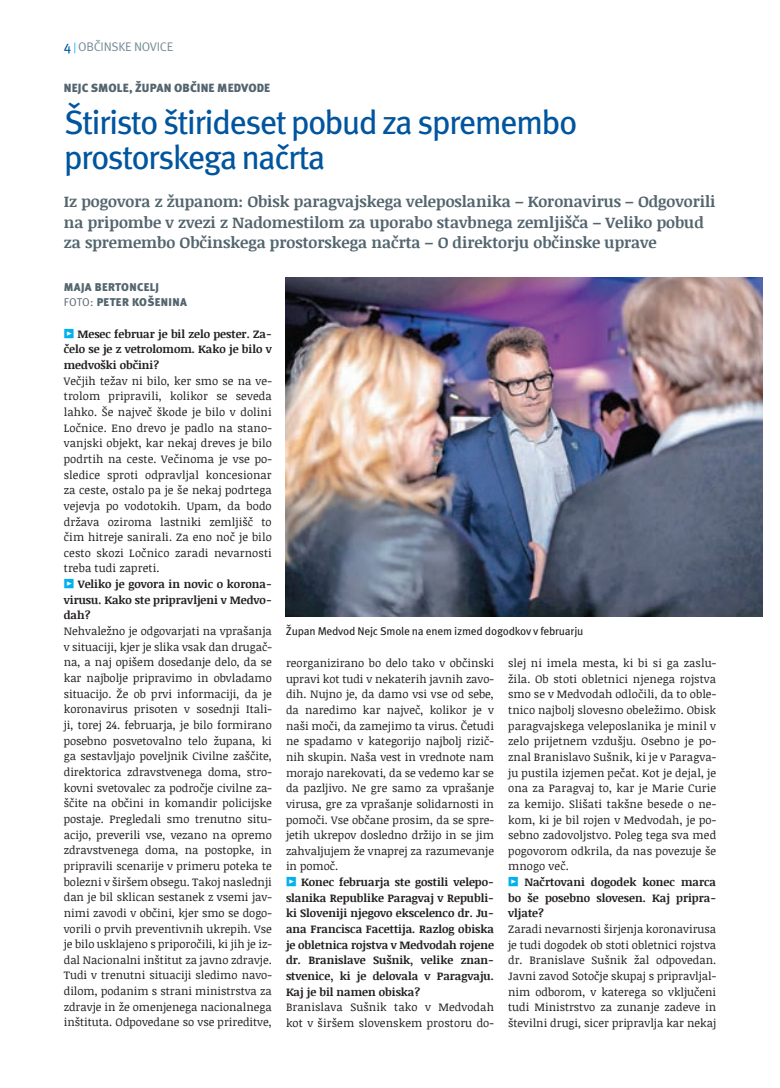
<style>
.page{position:relative;width:780px;height:1088px;background:#fff}
.page>*{position:absolute;margin:0;border:0;box-sizing:border-box;transform-origin:0 0}
.t1{font:33.75px/35px "Meta Pro";letter-spacing:-.05em;color:#01559e}
.t2{font:700 15.62px/20.6px "Noticia Text";color:#53656e}
.t3{font:12.5px "Meta Pro";letter-spacing:-.02em;color:#738a95}
.t4{font:900 11.88px "Meta Pro";letter-spacing:.01em;color:#53656e}
.t5{font:11.25px/15.6px "Noticia Text";letter-spacing:.01em;color:#231f20;text-align:justify}
.t6{font:700 11.25px/15.6px "Noticia Text";color:#231f20;text-align:justify}
.t7{font:11.25px "Meta Pro";letter-spacing:-.02em;color:#231f20}
.t8{font:900 11.25px/15.6px "Meta Pro";letter-spacing:.03em;color:#53656e}
.s1{font-size:13.75px;color:#01559e}
.s2{font-size:11.25px;color:#00b1ed}
.s3{font-weight:400}
.s4{font-family:"Meta Pro";font-weight:400;font-size:12.5px;color:#00b1ed}
</style>
<div class="page">
<img style="left:286px;top:277px;width:476px;height:340px">
<p class="t3" style="left:64px;top:39px;width:111px"><span class="s1">4</span> <span class="s2">|</span> OBČINSKE NOVICE</p>
<p class="t4" style="left:64px;top:80px;width:208px">NEJC SMOLE, ŽUPAN OBČINE MEDVODE</p>
<h1 class="t1" style="left:64px;top:105px;width:515px">Štiristo štirideset pobud za spremembo prostorskega načrta</h1>
<p class="t2" style="left:64px;top:190px;width:653px">Iz pogovora z županom: Obisk paragvajskega veleposlanika – Koronavirus – Odgovorili na pripombe v zvezi z Nadomestilom za uporabo stavbnega zemljišča – Veliko pobud za spremembo Občinskega prostorskega načrta – O direktorju občinske uprave</p>
<p class="t8" style="left:64px;top:279px;width:124px">MAJA BERTONCELJ<br><span class="s3">FOTO:</span> PETER KOŠENINA</p>
<p class="t6" style="left:64px;top:325px;width:209px"><span class="s4">•</span> Mesec februar je bil zelo pester. Za&shy;čelo se je z vetrolomom. Kako je bilo v medvoški občini?</p>
<p class="t5" style="left:64px;top:372px;width:209px">Večjih težav ni bilo, ker smo se na ve&shy;trolom pripravili, kolikor se seveda lahko. Še največ škode je bilo v dolini Ločnice. Eno drevo je padlo na stano&shy;vanjski objekt, kar nekaj dreves je bilo podrtih na ceste. Večinoma je vse po&shy;sledice sproti odpravljal koncesionar za ceste, ostalo pa je še nekaj podrtega vejevja po vodotokih. Upam, da bodo država oziroma lastniki zemljišč to čim hitreje sanirali. Za eno noč je bilo cesto skozi Ločnico zaradi nevarnosti treba tudi zapreti.</p>
<p class="t6" style="left:64px;top:576px;width:209px"><span class="s4">•</span> Veliko je govora in novic o korona&shy;virusu. Kako ste pripravljeni v Medvo&shy;dah?</p>
<p class="t5" style="left:64px;top:623px;width:209px">Nehvaležno je odgovarjati na vprašanja v situaciji, kjer je slika vsak dan drugač&shy;na, a naj opišem dosedanje delo, da se kar najbolje pripravimo in obvladamo situacijo. Že ob prvi informaciji, da je koronavirus prisoten v sosednji Itali&shy;ji, torej 24. februarja, je bilo formirano posebno posvetovalno telo župana, ki ga sestavljajo poveljnik Civilne zaščite, direktorica zdravstvenega doma, stro&shy;kovni svetovalec za področje civilne za&shy;ščite na občini in komandir policijske postaje. Pregledali smo trenutno situ&shy;acijo, preverili vse, vezano na opremo zdravstvenega doma, na postopke, in pripravili scenarije v primeru poteka te bolezni v širšem obsegu. Takoj naslednji dan je bil sklican sestanek z vsemi jav&shy;nimi zavodi v občini, kjer smo se dogo&shy;vorili o prvih preventivnih ukrepih. Vse je bilo usklajeno s priporočili, ki jih je iz&shy;dal Nacionalni inštitut za javno zdravje.<br>Tudi v trenutni situaciji sledimo navo&shy;dilom, podanim s strani ministrstva za zdravje in že omenjenega nacionalnega inštituta. Odpovedane so vse prireditve,</p>
<p class="t7" style="left:286px;top:624px;width:299px">Župan Medvod Nejc Smole na enem izmed dogodkov v februarju</p>
<p class="t5" style="left:286px;top:655px;width:209px">reorganizirano bo delo tako v občinski upravi kot tudi v nekaterih javnih zavo&shy;dih. Nujno je, da damo vsi vse od sebe, da naredimo kar največ, kolikor je v naši moči, da zamejimo ta virus. Četudi ne spadamo v kategorijo najbolj rizič&shy;nih skupin. Naša vest in vrednote nam morajo narekovati, da se vedemo kar se da pazljivo. Ne gre samo za vprašanje virusa, gre za vprašanje solidarnosti in pomoči. Vse občane prosim, da se spre&shy;jetih ukrepov dosledno držijo in se jim zahvaljujem že vnaprej za razumevanje in pomoč.</p>
<p class="t6" style="left:286px;top:874px;width:209px"><span class="s4">•</span> Konec februarja ste gostili velepo&shy;slanika Republike Paragvaj v Republi&shy;ki Sloveniji njegovo ekscelenco dr. Ju&shy;ana Francisca Facettija. Razlog obiska je obletnica rojstva v Medvodah rojene dr. Branislave Sušnik, velike znan&shy;stvenice, ki je delovala v Paragvaju.<br>Kaj je bil namen obiska?</p>
<p class="t5" style="left:286px;top:999px;width:209px">Branislava Sušnik tako v Medvodah kot v širšem slovenskem prostoru do-</p>
<p class="t5" style="left:508px;top:655px;width:209px">slej ni imela mesta, ki bi si ga zaslu&shy;žila. Ob stoti obletnici njenega rojstva smo se v Medvodah odločili, da to oble&shy;tnico najbolj slovesno obeležimo. Obisk paragvajskega veleposlanika je minil v zelo prijetnem vzdušju. Osebno je po&shy;znal Branislavo Sušnik, ki je v Paragva&shy;ju pustila izjemen pečat. Kot je dejal, je ona za Paragvaj to, kar je Marie Curie za kemijo. Slišati takšne besede o ne&shy;kom, ki je bil rojen v Medvodah, je po&shy;sebno zadovoljstvo. Poleg tega sva med pogovorom odkrila, da nas povezuje še mnogo več.</p>
<p class="t6" style="left:508px;top:874px;width:209px"><span class="s4">•</span> Načrtovani dogodek konec marca bo še posebno slovesen. Kaj pripra&shy;vljate?</p>
<p class="t5" style="left:508px;top:921px;width:209px">Zaradi nevarnosti širjenja koronavirusa je tudi dogodek ob stoti obletnici rojstva dr. Branislave Sušnik žal odpovedan.<br>Javni zavod Sotočje skupaj s pripravljal&shy;nim odborom, v katerega so vključeni tudi Ministrstvo za zunanje zadeve in številni drugi, sicer pripravlja kar nekaj</p>
</div>
